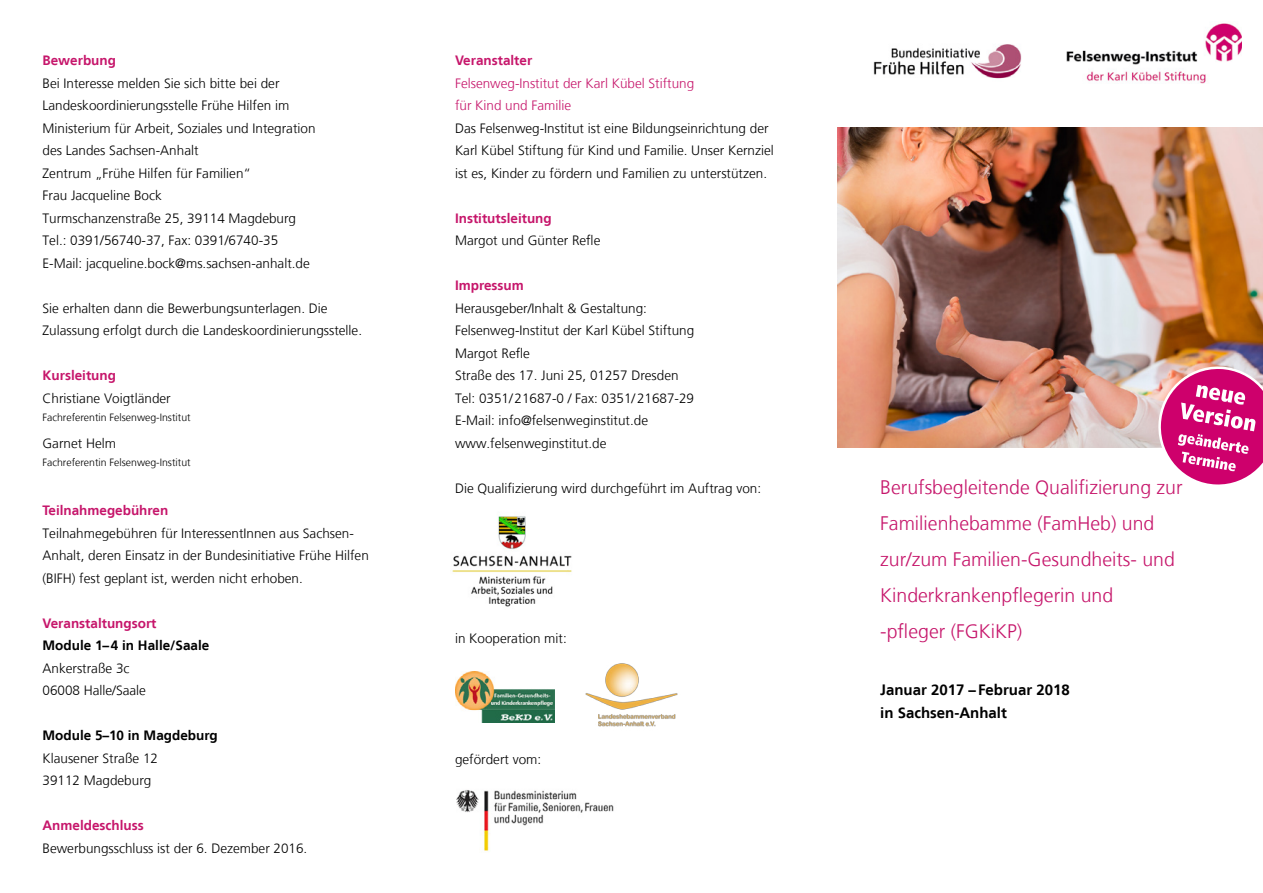
<style>
.page{position:relative;width:1263px;height:893px;background:#fff}
.page>*{position:absolute;margin:0;border:0;box-sizing:border-box;transform-origin:0 0}
.t1{font:300 19.5px/36px "Frutiger LT";color:#c6166b}
.t2{font:700 15px/22.5px "Frutiger LT";color:#000}
.t3{font:300 13.5px/22.5px "Frutiger LT";color:#000}
.t4{font:700 13.5px "Frutiger LT";color:#c6166b}
.t5{font:300 13.5px/22.5px "Frutiger LT";color:#c6166b}
.t6{font:700 13.5px "Frutiger LT";color:#000}
.t7{font:300 10.5px "Frutiger LT";color:#000}
</style>
<div class="page">
<img style="left:585px;top:663px;width:93px;height:64px">
<img style="left:450px;top:516px;width:122px;height:91px">
<img style="left:838px;top:127px;width:425px;height:321px">
<img style="left:1067px;top:23px;width:174px;height:60px">
<img style="left:455px;top:671px;width:99px;height:52px">
<img style="left:457px;top:790px;width:157px;height:61px">
<img style="left:873px;top:44px;width:149px;height:35px">
<svg style="left:1156px;top:364px;width:107px;height:121px"></svg>
<p class="t4" style="left:43px;top:52px;width:75px">Bewerbung</p>
<p class="t3" style="left:43px;top:72px;width:275px">Bei Interesse melden Sie sich bitte bei der Landeskoordinierungsstelle Frühe Hilfen im Ministerium für Arbeit, Soziales und Integration des Landes Sachsen-Anhalt<br>Zentrum „Frühe Hilfen für Familien“<br>Frau Jacqueline Bock<br>Turmschanzenstraße 25, 39114 Magdeburg Tel.: 0391/56740-37, Fax: 0391/6740-35<br>E-Mail: jacqueline.bock@ms.sachsen-anhalt.de</p>
<p class="t3" style="left:43px;top:297px;width:321px">Sie erhalten dann die Bewerbungsunterlagen. Die<br>Zulassung erfolgt durch die Landeskoordinierungsstelle.</p>
<p class="t4" style="left:43px;top:367px;width:75px">Kursleitung</p>
<p class="t3" style="left:43px;top:387px;width:130px">Christiane Voigtländer</p>
<p class="t7" style="left:43px;top:411px;width:150px">Fachreferentin Felsenweg-Institut</p>
<p class="t3" style="left:43px;top:432px;width:75px">Garnet Helm</p>
<p class="t7" style="left:43px;top:456px;width:150px">Fachreferentin Felsenweg-Institut</p>
<p class="t4" style="left:43px;top:502px;width:127px">Teilnahmegebühren</p>
<p class="t3" style="left:43px;top:522px;width:328px">Teilnahmegebühren für InteressentInnen aus Sachsen-<br>Anhalt, deren Einsatz in der Bundesinitiative Frühe Hilfen (BIFH) fest geplant ist, werden nicht erhoben.</p>
<p class="t4" style="left:43px;top:615px;width:116px">Veranstaltungsort</p>
<p class="t6" style="left:43px;top:637px;width:168px">Module 1–4 in Halle/Saale</p>
<p class="t3" style="left:43px;top:657px;width:105px">Ankerstraße 3c<br>06008 Halle/Saale</p>
<p class="t6" style="left:43px;top:727px;width:177px">Module 5–10 in Magdeburg</p>
<p class="t3" style="left:43px;top:747px;width:117px">Klausener Straße 12<br>39112 Magdeburg</p>
<p class="t4" style="left:43px;top:817px;width:103px">Anmeldeschluss</p>
<p class="t3" style="left:43px;top:837px;width:266px">Bewerbungsschluss ist der 6. Dezember 2016.</p>
<p class="t4" style="left:455px;top:52px;width:79px">Veranstalter</p>
<p class="t5" style="left:455px;top:72px;width:241px">Felsenweg-Institut der Karl Kübel Stiftung für Kind und Familie</p>
<p class="t3" style="left:455px;top:117px;width:320px">Das Felsenweg-Institut ist eine Bildungseinrichtung der<br>Karl Kübel Stiftung für Kind und Familie. Unser Kernziel ist es, Kinder zu fördern und Familien zu unterstützen.</p>
<p class="t4" style="left:455px;top:210px;width:98px">Institutsleitung</p>
<p class="t3" style="left:455px;top:229px;width:147px">Margot und Günter Refle</p>
<p class="t4" style="left:455px;top:277px;width:70px">Impressum</p>
<p class="t3" style="left:455px;top:297px;width:241px">Herausgeber/Inhalt &amp; Gestaltung:<br>Felsenweg-Institut der Karl Kübel Stiftung Margot Refle<br>Straße des 17. Juni 25, 01257 Dresden Tel: 0351/21687-0 / Fax: 0351/21687-29<br>E-Mail: info@felsenweginstitut.de www.felsenweginstitut.de</p>
<p class="t3" style="left:455px;top:477px;width:308px">Die Qualifizierung wird durchgeführt im Auftrag von:</p>
<p class="t3" style="left:455px;top:627px;width:113px">in Kooperation mit:</p>
<p class="t3" style="left:455px;top:748px;width:88px">gefördert vom:</p>
<h1 class="t1" style="left:880px;top:470px;width:304px">Berufsbegleitende Qualifizierung zur<br>Familienhebamme (FamHeb) und zur/zum Familien-Gesundheits- und<br>Kinderkrankenpflegerin und -pfleger (FGKiKP)</h1>
<p class="t2" style="left:880px;top:679px;width:191px">Januar 2017 – Februar 2018 in Sachsen-Anhalt</p>
</div>
